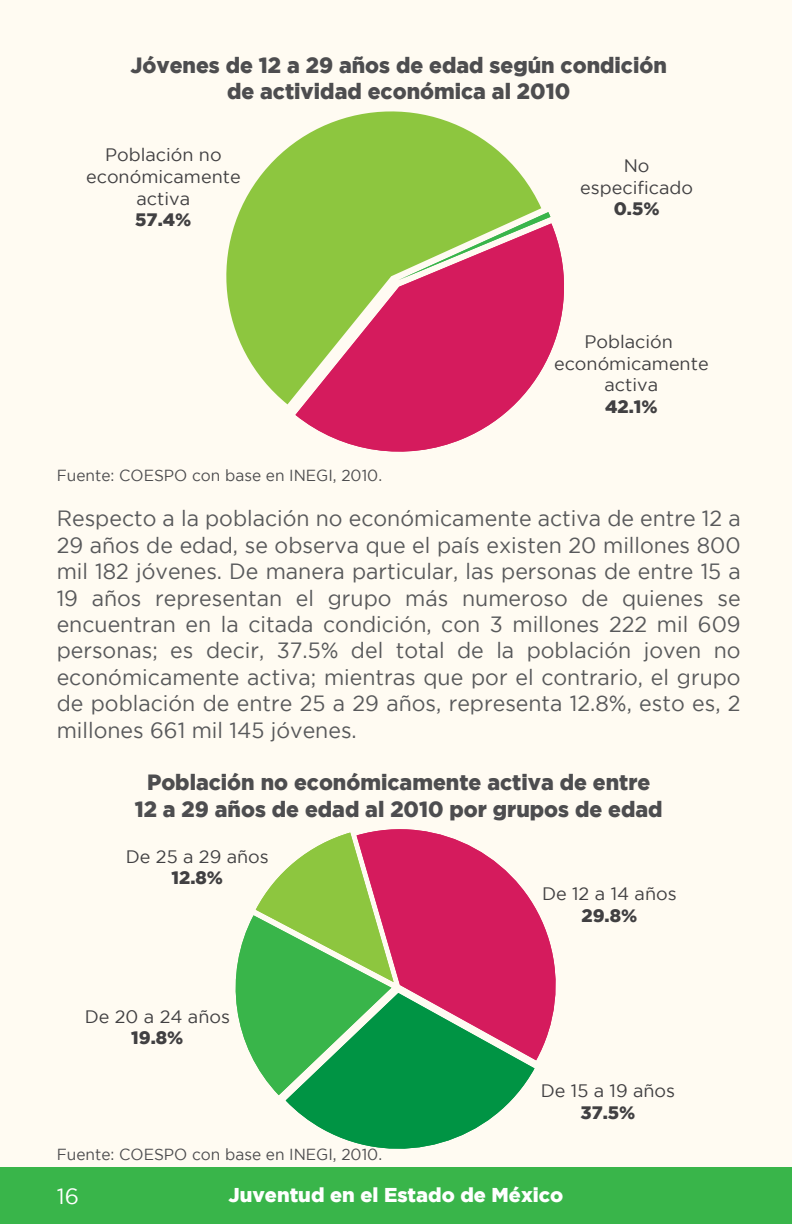
<style>
.page{position:relative;width:792px;height:1224px;background:#fffbf2}
.page>*{position:absolute;margin:0;border:0;box-sizing:border-box;transform-origin:0 0}
.t1{font:22px/26.4px "Gotham";color:#58595b;text-align:justify}
.t2{font:900 22px/26.4px "Gotham";color:#4d4d4f;text-align:center}
.t3{font:22px "Gotham";color:#fff}
.t4{font:900 20px "Gotham";color:#fff}
.t5{font:18px/21.6px "Gotham";color:#414042;text-align:center}
.t6{font:900 18px "Gotham";color:#414042}
.t7{font:16px "Gotham";color:#4d4d4f}
</style>
<div class="page">
<div style="left:0;top:1167px;width:792px;height:57px;background:#39b54a"></div>
<svg style="left:295px;top:223px;width:269px;height:229px;fill:#d51b5d"></svg>
<svg style="left:226px;top:111px;width:315px;height:293px;fill:#8dc63f"></svg>
<svg style="left:366px;top:829px;width:190px;height:231px;fill:#d51b5d"></svg>
<svg style="left:286px;top:993px;width:248px;height:156px;fill:#009444"></svg>
<svg style="left:235px;top:833px;width:159px;height:262px"></svg>
<p class="t2" style="left:130px;top:51px;width:538px">Jóvenes de 12 a 29 años de edad según condición de actividad económica al 2010</p>
<p class="t5" style="left:86px;top:144px;width:156px">Población no económicamente activa</p>
<p class="t6" style="left:135px;top:210px;width:58px">57.4%</p>
<p class="t5" style="left:580px;top:155px;width:114px">No especificado</p>
<p class="t6" style="left:614px;top:199px;width:47px">0.5%</p>
<p class="t5" style="left:554px;top:331px;width:156px">Población económicamente activa</p>
<p class="t6" style="left:605px;top:396px;width:54px">42.1%</p>
<p class="t7" style="left:57px;top:466px;width:327px">Fuente: COESPO con base en INEGI, 2010.</p>
<p class="t1" style="left:57px;top:505px;width:686px">Respecto a la población no económicamente activa de entre 12 a 29 años de edad, se observa que el país existen 20 millones 800 mil 182 jóvenes. De manera particular, las personas de entre 15 a 19 años representan el grupo más numeroso de quienes se encuentran en la citada condición, con 3 millones 222 mil 609 personas; es decir, 37.5% del total de la población joven no económicamente activa; mientras que por el contrario, el grupo de población de entre 25 a 29 años, representa 12.8%, esto es, 2 millones 661 mil 145 jóvenes.</p>
<p class="t2" style="left:135px;top:769px;width:529px">Población no económicamente activa de entre<br>12 a 29 años de edad al 2010 por grupos de edad</p>
<p class="t5" style="left:126px;top:845px;width:145px">De 25 a 29 años</p>
<p class="t6" style="left:172px;top:868px;width:53px">12.8%</p>
<p class="t5" style="left:85px;top:1005px;width:147px">De 20 a 24 años</p>
<p class="t6" style="left:131px;top:1028px;width:54px">19.8%</p>
<p class="t5" style="left:542px;top:883px;width:136px">De 12 a 14 años</p>
<p class="t6" style="left:581px;top:905px;width:57px">29.8%</p>
<p class="t5" style="left:541px;top:1080px;width:136px">De 15 a 19 años</p>
<p class="t6" style="left:581px;top:1102px;width:56px">37.5%</p>
<p class="t7" style="left:57px;top:1145px;width:327px">Fuente: COESPO con base en INEGI, 2010.</p>
<p class="t3" style="left:57px;top:1184px;width:24px">16</p>
<p class="t4" style="left:228px;top:1183px;width:336px">Juventud en el Estado de México</p>
</div>
